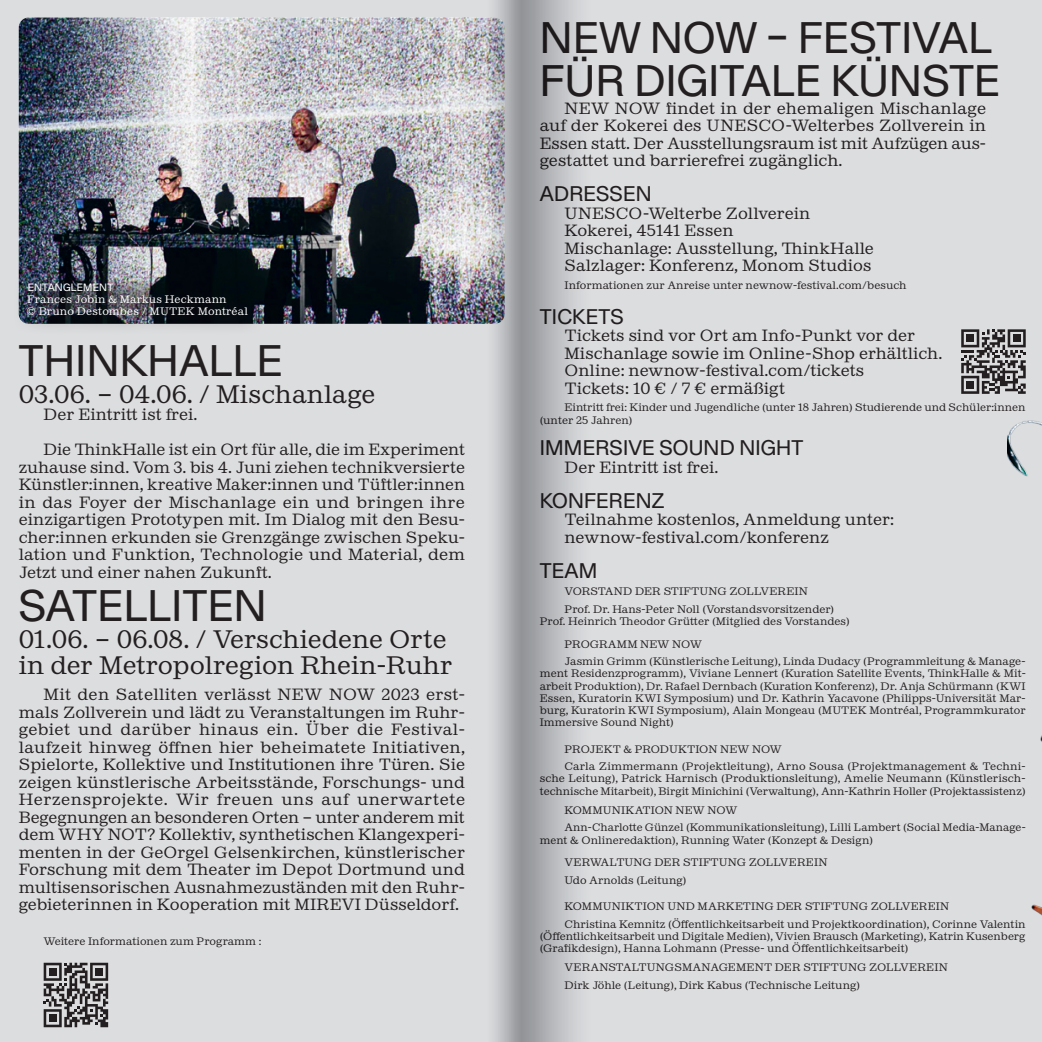
<style>
.page{position:relative;width:1042px;height:1042px;background:#dcdddf}
.page>*{position:absolute;margin:0;border:0;box-sizing:border-box;transform-origin:0 0}
.t1{font:43.75px/43.8px "Gerstner Programm";letter-spacing:.01em;color:#231f20}
.t2{font:24.5px/26.2px "Kleukens Egyptienne FSL Regular";color:#231f20}
.t3{font:21px "Gerstner Programm FSL";letter-spacing:.01em;color:#231f20}
.t4{font:15.75px/17.5px "Kleukens Egyptienne FSL Regular";color:#231f20;text-align:justify}
.t5{font:10.5px/12.2px "Kleukens Egyptienne FSL Regular";color:#231f20}
.t6{font:10.5px/12.2px "Kleukens Egyptienne FSL Regular";letter-spacing:.01em;color:#fff}
.t7{font:10.5px "Gerstner Programm";letter-spacing:.02em;color:#fff}
</style>
<div class="page">
<img style="left:1007px;top:329px;width:35px;height:587px">
<svg style="left:44px;top:963px;width:64px;height:64px"></svg>
<div style="left:49px;top:1014px;width:8px;height:8px;background:#231f20"></div>
<svg style="left:961px;top:329px;width:64px;height:65px"></svg>
<div style="left:966px;top:381px;width:8px;height:8px;background:#231f20"></div>
<img style="left:19px;top:18px;width:455px;height:306px">
<img style="left:18px;top:270px;width:247px;height:56px">
<div style="left:521px;top:0;width:95px;height:1042px;background:linear-gradient(to right,#999a9f,#edeeef)"></div>
<svg style="left:474px;top:0;width:47px;height:1042px"></svg>
<p class="t7" style="left:28px;top:280px;width:87px">ENTANGLEMENT</p>
<p class="t6" style="left:27px;top:293px;width:223px">Frances Jobin &amp; Markus Heckmann<br>© Bruno Destombes / MUTEK Montréal</p>
<h1 class="t1" style="left:19px;top:337px;width:265px">THINKHALLE</h1>
<h2 class="t2" style="left:19px;top:381px;width:358px">03.06. – 04.06. / Mischanlage</h2>
<h3 class="t4" style="left:44px;top:406px;width:156px">Der Eintritt ist frei.</h3>
<p class="t4" style="left:19px;top:441px;width:448px;text-indent:25px">Die ThinkHalle ist ein Ort für alle, die im Experiment zuhause sind. Vom 3. bis 4. Juni ziehen technikversierte Künstler:innen, kreative Maker:innen und Tüftler:innen in das Foyer der Mischanlage ein und bringen ihre einzigartigen Prototypen mit. Im Dialog mit den Besu&shy;cher:innen erkunden sie Grenzgänge zwischen Speku&shy;lation und Funktion, Technologie und Material, dem Jetzt und einer nahen Zukunft.</p>
<h1 class="t1" style="left:19px;top:582px;width:249px">SATELLITEN</h1>
<h2 class="t2" style="left:19px;top:626px;width:435px">01.06. – 06.08. / Verschiedene Orte in der Metropolregion Rhein-Ruhr</h2>
<p class="t4" style="left:19px;top:686px;width:448px;text-indent:25px">Mit den Satelliten verlässt NEW NOW 2023 erst&shy;mals Zollverein und lädt zu Veranstaltungen im Ruhr&shy;gebiet und darüber hinaus ein. Über die Festival&shy;laufzeit hinweg öffnen hier beheimatete Initiativen, Spielorte, Kollektive und Institutionen ihre Türen. Sie zeigen künstlerische Arbeitsstände, Forschungs- und Herzensprojekte. Wir freuen uns auf unerwartete Begegnungen an besonderen Orten – unter anderem mit dem WHY NOT? Kollektiv, synthetischen Klangexperi&shy;menten in der GeOrgel Gelsenkirchen, künstlerischer Forschung mit dem Theater im Depot Dortmund und multisensorischen Ausnahmezuständen mit den Ruhr&shy;gebieterinnen in Kooperation mit MIREVI Düsseldorf.</p>
<p class="t5" style="left:44px;top:935px;width:219px">Weitere Informationen zum Programm :</p>
<h1 class="t1" style="left:540px;top:14px;width:462px">NEW NOW – FESTIVAL<br>FÜR DIGITALE KÜNSTE</h1>
<h3 class="t4" style="left:540px;top:99px;width:448px;text-indent:25px">NEW NOW findet in der ehemaligen Mischanlage auf der Kokerei des UNESCO-Welterbes Zollverein in Essen statt. Der Ausstellungsraum ist mit Aufzügen aus&shy;gestattet und barrierefrei zugänglich.</h3>
<h3 class="t3" style="left:540px;top:179px;width:113px">ADRESSEN</h3>
<h3 class="t4" style="left:564px;top:204px;width:311px;text-align:left">UNESCO-Welterbe Zollverein<br>Kokerei, 45141 Essen<br>Mischanlage: Ausstellung, ThinkHalle<br>Salzlager: Konferenz, Monom Studios</h3>
<p class="t5" style="left:564px;top:279px;width:344px">Informationen zur Anreise unter newnow-festival.com/besuch</p>
<h3 class="t3" style="left:540px;top:302px;width:85px">TICKETS</h3>
<h3 class="t4" style="left:564px;top:327px;width:379px;text-align:left">Tickets sind vor Ort am Info-Punkt vor der Mischanlage sowie im Online-Shop erhältlich.<br>Online: newnow-festival.com/tickets<br>Tickets: 10 € / 7 € ermäßigt</h3>
<p class="t5" style="left:540px;top:401px;width:487px;text-indent:25px">Eintritt frei: Kinder und Jugendliche (unter 18 Jahren) Studierende und Schüler:innen (unter 25 Jahren)</p>
<h3 class="t3" style="left:540px;top:433px;width:265px">IMMERSIVE SOUND NIGHT</h3>
<h3 class="t4" style="left:564px;top:458px;width:156px">Der Eintritt ist frei.</h3>
<h3 class="t3" style="left:540px;top:486px;width:126px">KONFERENZ</h3>
<h3 class="t4" style="left:564px;top:511px;width:331px">Teilnahme kostenlos, Anmeldung unter: newnow-festival.com/konferenz</h3>
<h3 class="t3" style="left:540px;top:556px;width:59px">TEAM</h3>
<p class="t5" style="left:564px;top:583px;width:271px;line-height:17.5px">VORSTAND DER STIFTUNG ZOLLVEREIN<br>Prof. Dr. Hans-Peter Noll (Vorstandsvorsitzender)</p>
<p class="t5" style="left:564px;top:610px;width:287px;line-height:22.8px;text-indent:-25px">Prof. Heinrich Theodor Grütter (Mitglied des Vorstandes)<br>PROGRAMM NEW NOW</p>
<p class="t5" style="left:540px;top:655px;width:487px;text-align:justify;text-indent:25px">Jasmin Grimm (Künstlerische Leitung), Linda Dudacy (Programmleitung &amp; Manage&shy;ment Residenzprogramm), Viviane Lennert (Kuration Satellite Events, ThinkHalle &amp; Mit&shy;arbeit Produktion), Dr. Rafael Dernbach (Kuration Konferenz), Dr. Anja Schürmann (KWI Essen, Kuratorin KWI Symposium) und Dr. Kathrin Yacavone (Philipps-Universität Mar&shy;burg, Kuratorin KWI Symposium), Alain Mongeau (MUTEK Montréal, Programmkurator Immersive Sound Night)</p>
<p class="t5" style="left:564px;top:740px;width:463px;line-height:17.5px">PROJEKT &amp; PRODUKTION NEW NOW<br>Carla Zimmermann (Projektleitung), Arno Sousa (Projektmanagement &amp; Techni-</p>
<p class="t5" style="left:540px;top:772px;width:487px">sche Leitung), Patrick Harnisch (Produktionsleitung), Amelie Neumann (Künstlerisch&shy;technische Mitarbeit), Birgit Minichini (Verwaltung), Ann-Kathrin Holler (Projektassistenz)</p>
<p class="t5" style="left:564px;top:801px;width:463px;line-height:17.5px">KOMMUNIKATION NEW NOW<br>Ann-Charlotte Günzel (Kommunikationsleitung), Lilli Lambert (Social Media-Manage-</p>
<p class="t5" style="left:564px;top:828px;width:310px;line-height:22.8px;text-indent:-25px">ment &amp; Onlineredaktion), Running Water (Konzept &amp; Design)<br>VERWALTUNG DER STIFTUNG ZOLLVEREIN</p>
<p class="t5" style="left:564px;top:874px;width:124px">Udo Arnolds (Leitung)</p>
<p class="t5" style="left:564px;top:898px;width:463px;line-height:17.5px">KOMMUNIKTION UND MARKETING DER STIFTUNG ZOLLVEREIN<br>Christina Kemnitz (Öffentlichkeitsarbeit und Projektkoordination), Corinne Valentin</p>
<p class="t5" style="left:540px;top:930px;width:487px">(Öffentlichkeitsarbeit und Digitale Medien), Vivien Brausch (Marketing), Katrin Kusenberg (Grafikdesign), Hanna Lohmann (Presse- und Öffentlichkeitsarbeit)</p>
<p class="t5" style="left:564px;top:959px;width:385px;line-height:17.5px">VERANSTALTUNGSMANAGEMENT DER STIFTUNG ZOLLVEREIN<br>Dirk Jöhle (Leitung), Dirk Kabus (Technische Leitung)</p>
</div>
